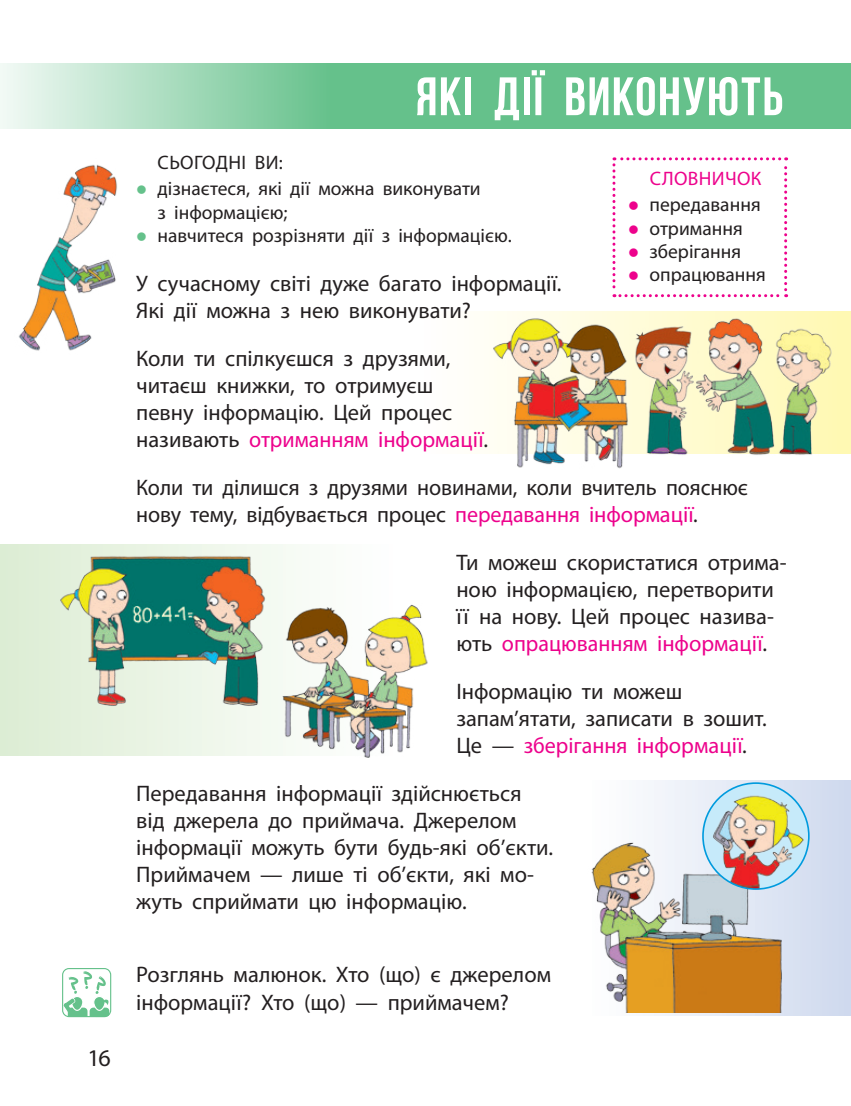
<style>
.page{position:relative;width:851px;height:1106px;background:#fff}
.page>*{position:absolute;margin:0;border:0;box-sizing:border-box;transform-origin:0 0}
.t1{font:700 54px "Bebas Neue";letter-spacing:.03em;color:#fff}
.t2{font:24px "Myriad Pro";color:#231f20}
.t3{font:22.5px/27px "Myriad Pro";color:#231f20}
.t4{font:19.5px/23.4px "Myriad Pro";color:#231f20}
.t5{font:19.5px "Myriad Pro";letter-spacing:.02em;color:#ed028c}
.s1{color:#ed028c}
</style>
<div class="page">
<svg style="left:0;top:64px;width:850px;height:65px;background:#80cb9f"></svg>
<svg style="left:489px;top:312px;width:361px;height:141px"></svg>
<svg style="left:625px;top:780px;width:225px;height:236px"></svg>
<div style="left:0;top:544px;width:415px;height:211px;background:linear-gradient(to right,#dcedd4,#fff)"></div>
<img style="left:282px;top:593px;width:146px;height:165px">
<img style="left:591px;top:833px;width:201px;height:179px">
<img style="left:492px;top:311px;width:137px;height:158px">
<img style="left:60px;top:548px;width:206px;height:171px">
<img style="left:629px;top:311px;width:206px;height:144px">
<img style="left:702px;top:790px;width:106px;height:99px">
<div style="left:702px;top:782px;width:107px;height:107px;border:2px solid #009bde;border-radius:50%"></div>
<div style="left:62px;top:968px;width:49px;height:49px;border:1px solid #65c18b;border-radius:6px"></div>
<svg style="left:62px;top:971px;width:47px;height:47px"></svg>
<img style="left:18px;top:164px;width:99px;height:187px">
<svg style="left:612px;top:157px;width:175px;height:140px"></svg>
<p class="t2" style="left:88px;top:1043px;width:25px">16</p>
<h1 class="t1" style="left:416px;top:67px;width:369px">якI ДIÏ виконують</h1>
<p class="t4" style="left:158px;top:150px;width:24px">Сьогод</p>
<p class="t4" style="left:157px;top:149px;width:325px;line-height:26.4px;text-indent:71px">ніви:<br>дізнаєтеся, які дії можна виконувати</p>
<p class="t4" style="left:157px;top:200px;width:356px">з інформацією;<br>навчитеся розрізняти дії з інформацією.</p>
<p class="t3" style="left:136px;top:269px;width:426px">У сучасному світі дуже багато інформації.<br>Які дії можна з нею виконувати?</p>
<p class="t3" style="left:136px;top:344px;width:353px">Коли ти спілкуєшся з друзями, читаєш книжки, то отримуєш певну інформацію. Цей процес називають <span class="s1">отриманням інформації</span>.</p>
<p class="t3" style="left:136px;top:474px;width:613px">Коли ти ділишся з друзями новинами, коли вчитель пояснює нову тему, відбувається процес <span class="s1">передавання інформації</span>.</p>
<p class="t5" style="left:649px;top:166px;width:113px">СЛОВНИЧОК</p>
<p class="t4" style="left:649px;top:193px;width:118px">передавання отримання зберігання опрацювання</p>
<p class="t3" style="left:456px;top:548px;width:332px">Ти можеш скористатися отрима&shy;ною інформацією, перетворити її на нову. Цей процес назива&shy;ють <span class="s1">опрацюванням інформації</span>.</p>
<p class="t3" style="left:456px;top:677px;width:312px">Інформацію ти можеш запам’ятати, записати в зошит.<br>Це — <span class="s1">зберігання інформації</span>.</p>
<p class="t3" style="left:136px;top:779px;width:418px">Передавання інформації здійснюється від джерела до приймача. Джерелом інформації можуть бути будь-які об’єкти.<br>Приймачем — лише ті об’єкти, які мо&shy;жуть сприймати цю інформацію.</p>
<p class="t3" style="left:136px;top:961px;width:416px">Розглянь малюнок. Хто (що) є джерелом інформації? Хто (що) — приймачем?</p>
</div>
